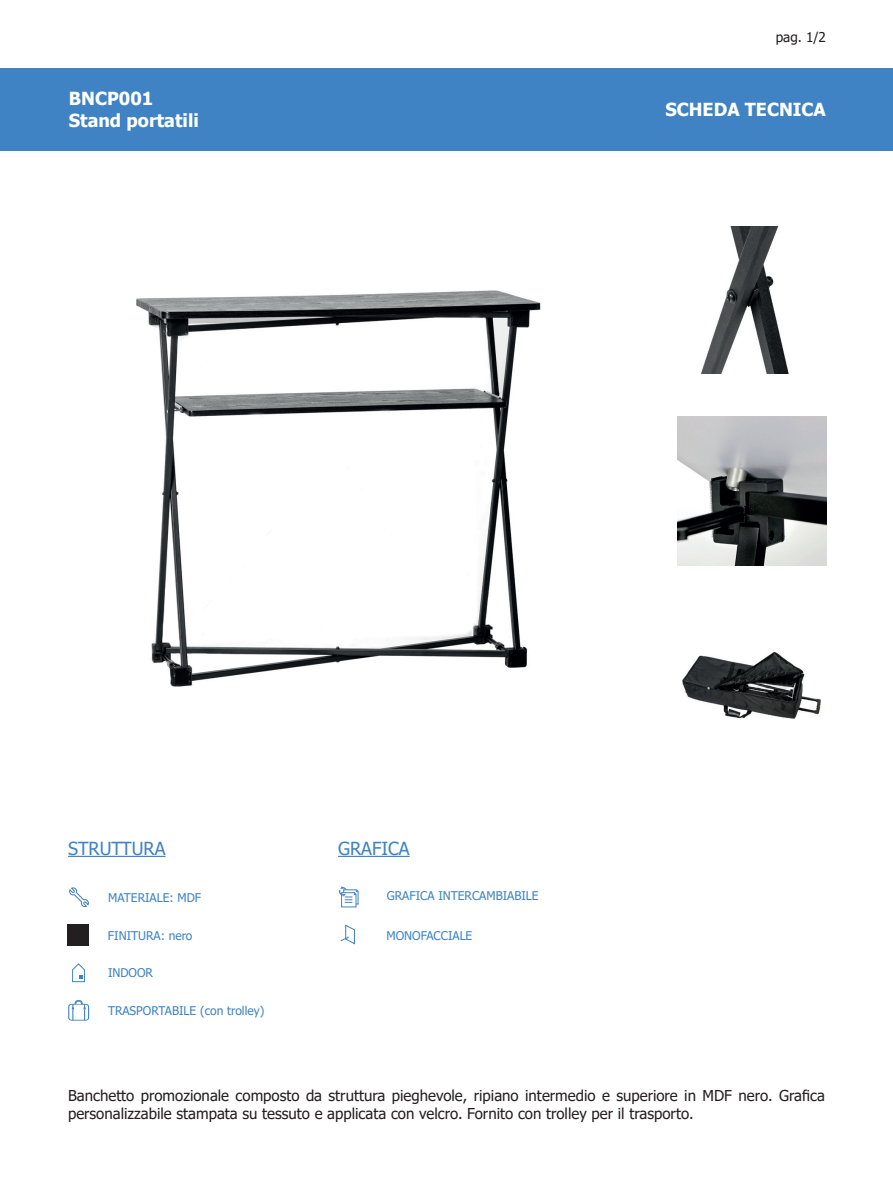
<style>
.page{position:relative;width:893px;height:1187px;background:#fff}
.page>*{position:absolute;margin:0;border:0;box-sizing:border-box;transform-origin:0 0}
.t1{font:700 18px/21.6px "Tahoma";color:#fff}
.t2{font:18px "Tahoma";color:#3f83c4}
.t3{font:15px/18px "Tahoma";color:#231f20}
.t4{font:13.5px "Tahoma";color:#231f20}
.t5{font:12px "Tahoma";color:#3f83c4}
</style>
<div class="page">
<hr style="left:68px;top:855px;width:98px;height:1px;background:#3f83c4">
<svg style="left:72px;top:963px;width:13px;height:19px"></svg>
<div style="left:68px;top:924px;width:21px;height:21px;background:#231f20"></div>
<svg style="left:69px;top:887px;width:20px;height:20px"></svg>
<svg style="left:340px;top:924px;width:15px;height:20px"></svg>
<hr style="left:338px;top:855px;width:72px;height:1px;background:#3f83c4">
<img style="left:701px;top:226px;width:88px;height:147px">
<img style="left:677px;top:416px;width:149px;height:149px">
<img style="left:682px;top:652px;width:139px;height:67px">
<svg style="left:338px;top:886px;width:21px;height:21px"></svg>
<svg style="left:69px;top:1004px;width:20px;height:16px"></svg>
<div style="left:69px;top:1004px;width:20px;height:16px;border:1px solid #3f83c4;border-radius:3px"></div>
<svg style="left:72px;top:1000px;width:13px;height:20px"></svg>
<div style="left:0;top:68px;width:893px;height:82px;background:#3f83c4"></div>
<img style="left:136px;top:290px;width:405px;height:397px">
<p class="t1" style="left:69px;top:89px;width:132px">BNCP001<br>Stand portatili</p>
<p class="t4" style="left:776px;top:28px;width:52px">pag. 1/2</p>
<p class="t1" style="left:678px;top:91px;width:162px">SCHEDA TECNICA</p>
<p class="t1" style="left:665px;top:99px;width:162px">SCHEDA TECNICA</p>
<p class="t2" style="left:68px;top:836px;width:99px">STRUTTURA</p>
<p class="t5" style="left:108px;top:889px;width:94px">MATERIALE: MDF</p>
<p class="t5" style="left:108px;top:927px;width:86px">FINITURA: nero</p>
<p class="t5" style="left:108px;top:964px;width:47px">INDOOR</p>
<p class="t5" style="left:108px;top:1002px;width:158px">TRASPORTABILE (con trolley)</p>
<p class="t2" style="left:338px;top:836px;width:73px">GRAFICA</p>
<p class="t5" style="left:387px;top:887px;width:153px">GRAFICA INTERCAMBIABILE</p>
<p class="t5" style="left:386px;top:927px;width:87px">MONOFACCIALE</p>
<p class="t3" style="left:68px;top:1086px;width:758px">Banchetto promozionale composto da struttura pieghevole, ripiano intermedio e superiore in MDF nero. Grafica personalizzabile stampata su tessuto e applicata con velcro. Fornito con trolley per il trasporto.</p>
</div>
